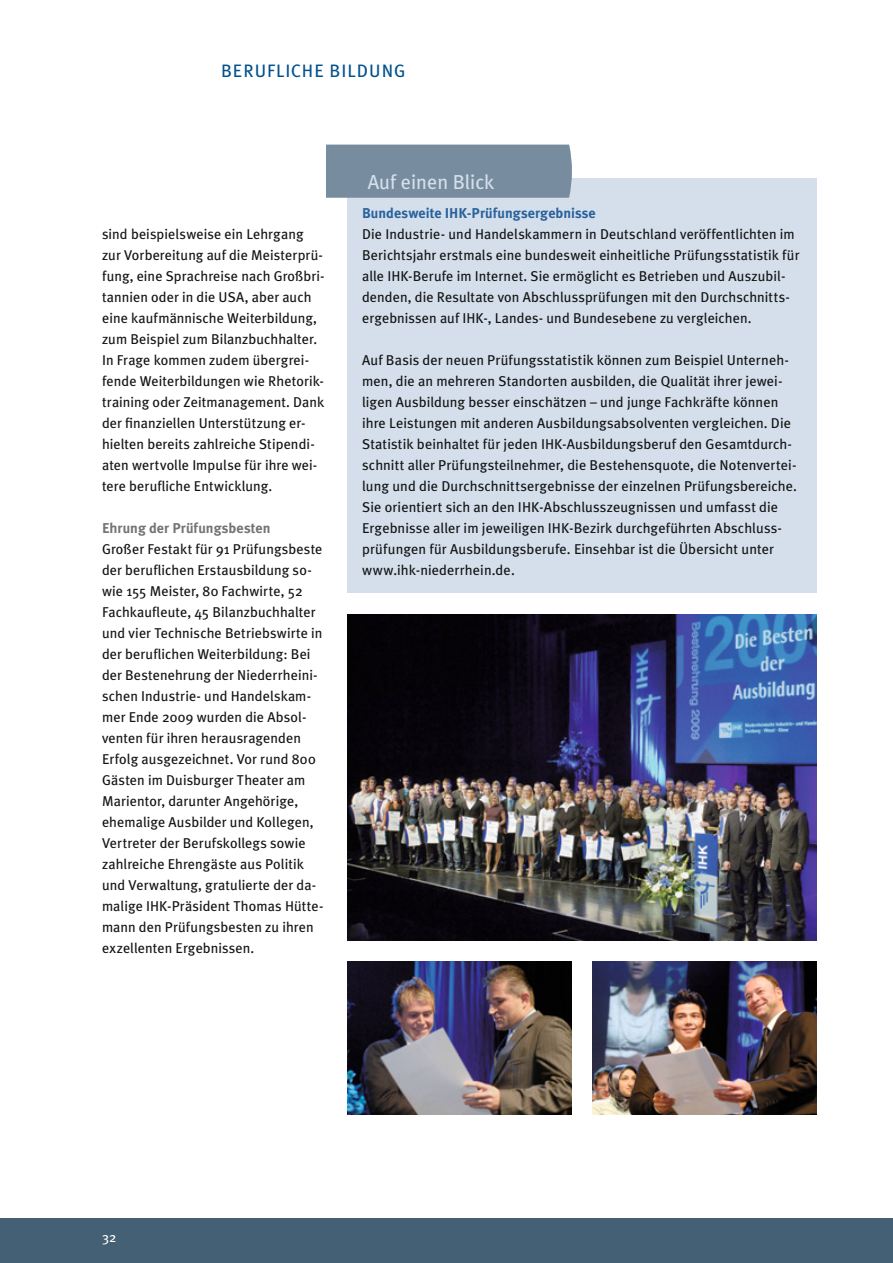
<style>
.page{position:relative;width:893px;height:1263px;background:#fff}
.page>*{position:absolute;margin:0;border:0;box-sizing:border-box;transform-origin:0 0}
.t1{font:20.25px "Meta Plus";color:#d5dfec}
.t2{font:18px "Meta Plus";letter-spacing:.05em;color:#00518e}
.t3{font:14.25px/21px "Meta Plus";letter-spacing:.005em;color:#131413}
.t4{font:700 14.25px "Meta Plus";color:#2a629b}
.t5{font:700 14.25px "Meta Plus";color:#747473}
.t6{font:13.5px "Meta Plus";color:#fff}
</style>
<div class="page">
<div style="left:347px;top:179px;width:469px;height:414px;background:#d5dfec"></div>
<div style="left:326px;top:145px;width:246px;height:53px;background:#778c9f"></div>
<img style="left:347px;top:614px;width:469px;height:326px">
<img style="left:592px;top:961px;width:224px;height:153px">
<img style="left:347px;top:961px;width:224px;height:153px">
<div style="left:0;top:1218px;width:893px;height:45px;background:#446074"></div>
<p class="t2" style="left:221px;top:63px;width:186px">BERUFLICHE BILDUNG</p>
<p class="t3" style="left:102px;top:225px;width:224px">sind beispielsweise ein Lehrgang zur Vorbereitung auf die Meisterprü&shy;fung, eine Sprachreise nach Großbri&shy;tannien oder in die USA, aber auch eine kaufmännische Weiterbildung, zum Beispiel zum Bilanzbuchhalter.<br>In Frage kommen zudem übergrei&shy;fende Weiterbildungen wie Rhetorik&shy;training oder Zeitmanagement. Dank der finanziellen Unterstützung er&shy;hielten bereits zahlreiche Stipendi&shy;aten wertvolle Impulse für ihre wei&shy;tere berufliche Entwicklung.</p>
<p class="t5" style="left:102px;top:522px;width:170px">Ehrung der Prüfungsbesten</p>
<p class="t3" style="left:102px;top:540px;width:223px">Großer Festakt für 91 Prüfungsbeste der beruflichen Erstausbildung so&shy;wie 155 Meister, 80 Fachwirte, 52<br>Fachkaufleute, 45 Bilanzbuchhalter und vier Technische Betriebswirte in der beruflichen Weiterbildung: Bei der Bestenehrung der Niederrheini&shy;schen Industrie- und Handelskam&shy;mer Ende 2009 wurden die Absol&shy;venten für ihren herausragenden Erfolg ausgezeichnet. Vor rund 800<br>Gästen im Duisburger Theater am Marientor, darunter Angehörige, ehemalige Ausbilder und Kollegen, Vertreter der Berufskollegs sowie zahlreiche Ehrengäste aus Politik und Verwaltung, gratulierte der da&shy;malige IHK-Präsident Thomas Hütte&shy;mann den Prüfungsbesten zu ihren exzellenten Ergebnissen.</p>
<h1 class="t1" style="left:368px;top:174px;width:128px">Auf einen Blick</h1>
<p class="t4" style="left:362px;top:207px;width:235px">Bundesweite IHK-Prüfungsergebnisse</p>
<p class="t3" style="left:362px;top:225px;width:439px">Die Industrie- und Handelskammern in Deutschland veröffentlichten im Berichtsjahr erstmals eine bundesweit einheitliche Prüfungsstatistik für alle IHK-Berufe im Internet. Sie ermöglicht es Betrieben und Auszubil&shy;denden, die Resultate von Abschlussprüfungen mit den Durch schnitts&shy;ergeb nis sen auf IHK-, Landes- und Bundesebene zu vergleichen.</p>
<p class="t3" style="left:362px;top:351px;width:436px">Auf Basis der neuen Prüfungsstatistik können zum Beispiel Unterneh&shy;men, die an mehreren Standorten ausbilden, die Qualität ihrer jewei&shy;ligen Ausbildung besser einschätzen – und junge Fachkräfte können ihre Leistungen mit anderen Ausbildungsabsolventen vergleichen. Die Statistik beinhaltet für jeden IHK-Ausbildungsberuf den Gesamtdurch&shy;schnitt aller Prüfungsteilnehmer, die Bestehensquote, die Notenvertei&shy;lung und die Durchschnittsergebnisse der einzelnen Prüfungsbereiche.<br>Sie orientiert sich an den IHK-Abschlusszeugnissen und umfasst die Ergebnisse aller im jeweiligen IHK-Bezirk durchgeführten Abschluss&shy;prüfungen für Ausbildungsberufe. Einsehbar ist die Übersicht unter www.ihk-niederrhein.de.</p>
<p class="t6" style="left:102px;top:1232px;width:16px">32</p>
</div>
